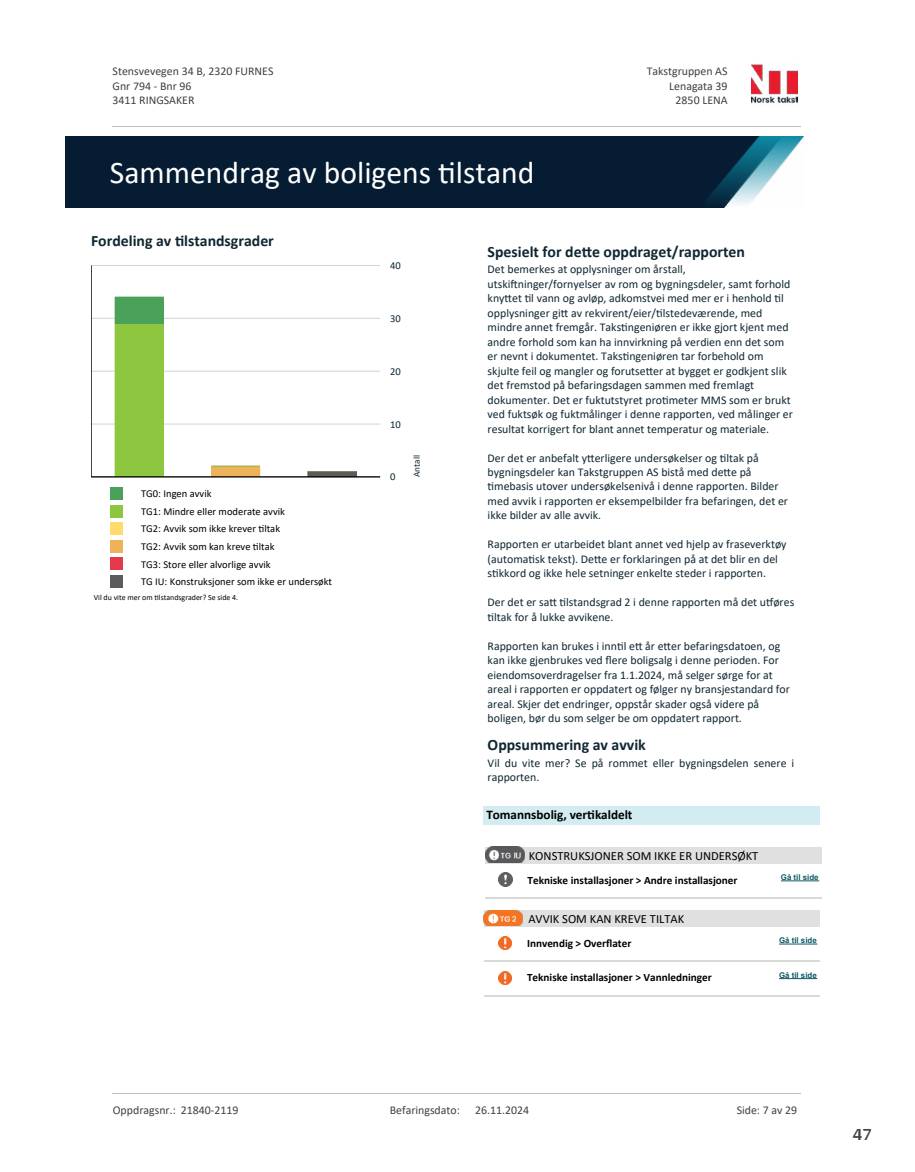
<style>
.page{position:relative;width:915px;height:1172px;background:#fff}
.page>*{position:absolute;margin:0;border:0;box-sizing:border-box;transform-origin:0 0}
.t1{font:31.65px "Calibri";color:#fff}
.t2{font:700 18px "Arya";color:#414749}
.t3{font:700 15.75px "Calibri";color:#102732}
.t4{font:700 13.2px "Calibri";color:#000}
.t5{font:12.45px "Calibri";color:#000}
.t6{font:11.85px/14.4px "Calibri";color:#102732}
.t7{font:11.85px/14.5px "Calibri";color:#404040}
.t8{font:700 11.25px "Calibri";color:#000}
.t9{font:10.5px/17.5px "Calibri";color:#000}
.t10{font:10.5px "Calibri";color:#102732}
.t11{font:9.15px "Calibri";color:#102732}
.t12{font:7.95px "Calibri";color:#000}
.t13{font:700 7.95px "Arial";color:#115965}
</style>
<div class="page">
<hr style="left:91px;top:424px;width:289px;height:1px;background:#d3d3d3">
<hr style="left:91px;top:371px;width:289px;height:1px;background:#d3d3d3">
<hr style="left:91px;top:318px;width:289px;height:1px;background:#d3d3d3">
<hr style="left:91px;top:265px;width:289px;height:1px;background:#d3d3d3">
<hr style="left:211px;top:477px;width:48px;height:1px;background:#5c5c5c">
<hr style="left:115px;top:477px;width:48px;height:1px;background:#eeb258">
<div style="left:211px;top:466px;width:49px;height:11px;border:1px solid #eeb258"></div>
<hr style="left:308px;top:471px;width:48px;height:1px;background:#4aa25a">
<div style="left:308px;top:472px;width:48px;height:5px;background:#5c5c5c"></div>
<div style="left:211px;top:466px;width:48px;height:11px;background:#eeb258"></div>
<div style="left:115px;top:324px;width:48px;height:153px;background:#8dc63f"></div>
<div style="left:115px;top:297px;width:48px;height:27px;background:#4aa25a"></div>
<hr style="left:91px;top:476px;width:289px;height:1px;background:#000">
<hr style="left:91px;top:265px;width:1px;height:212px;background:#000">
<div style="left:110px;top:487px;width:13px;height:13px;background:#4aa25a"></div>
<div style="left:110px;top:505px;width:13px;height:12px;background:#8ec63f"></div>
<div style="left:110px;top:522px;width:13px;height:13px;background:#ffdb6e"></div>
<div style="left:110px;top:540px;width:13px;height:13px;background:#eeb258"></div>
<div style="left:110px;top:558px;width:13px;height:12px;background:#e3394a"></div>
<div style="left:110px;top:575px;width:13px;height:13px;background:#5c5c5c"></div>
<div style="left:483px;top:806px;width:336px;height:19px;background:#d3ecf1"></div>
<svg style="left:484px;top:910px;width:40px;height:17px"></svg>
<img style="left:483px;top:910px;width:39px;height:16px">
<div style="left:524px;top:910px;width:252px;height:17px;background:#e0e0e0"></div>
<div style="left:776px;top:910px;width:43px;height:17px;background:#e0e0e0"></div>
<svg style="left:498px;top:937px;width:13px;height:12px"></svg>
<hr style="left:778px;top:943px;width:39px;height:1px;background:#115965">
<hr style="left:483px;top:960px;width:41px;height:2px;background:#d7dbd3">
<hr style="left:524px;top:960px;width:62px;height:2px;background:#d7dbd3">
<hr style="left:586px;top:960px;width:66px;height:2px;background:#d7dbd3">
<hr style="left:652px;top:960px;width:124px;height:2px;background:#d7dbd3">
<hr style="left:776px;top:960px;width:43px;height:2px;background:#d7dbd3">
<svg style="left:498px;top:971px;width:13px;height:13px"></svg>
<hr style="left:778px;top:978px;width:39px;height:1px;background:#115965">
<hr style="left:483px;top:995px;width:41px;height:1px;background:#d7dbd3">
<hr style="left:524px;top:995px;width:62px;height:1px;background:#d7dbd3">
<hr style="left:586px;top:995px;width:66px;height:1px;background:#d7dbd3">
<hr style="left:652px;top:995px;width:124px;height:1px;background:#d7dbd3">
<hr style="left:776px;top:995px;width:43px;height:1px;background:#d7dbd3">
<img style="left:485px;top:847px;width:39px;height:16px">
<div style="left:524px;top:847px;width:254px;height:16px;background:#e0e0e0"></div>
<div style="left:778px;top:847px;width:43px;height:16px;background:#e0e0e0"></div>
<img style="left:498px;top:872px;width:14px;height:14px">
<hr style="left:780px;top:880px;width:38px;height:1px;background:#115965">
<hr style="left:484px;top:897px;width:40px;height:2px;background:#d7dbd3">
<hr style="left:524px;top:897px;width:63px;height:2px;background:#d7dbd3">
<hr style="left:587px;top:897px;width:66px;height:2px;background:#d7dbd3">
<hr style="left:653px;top:897px;width:125px;height:2px;background:#d7dbd3">
<hr style="left:778px;top:897px;width:43px;height:2px;background:#d7dbd3">
<img style="left:751px;top:64px;width:46px;height:40px">
<hr style="left:113px;top:127px;width:687px;height:1px;background:#c0c0c0">
<img style="left:65px;top:137px;width:738px;height:71px">
<hr style="left:113px;top:1093px;width:687px;height:1px;background:#c0c0c0">
<p class="t7" style="left:113px;top:64px;width:162px">Stensvevegen 34 B, 2320 FURNES<br>Gnr 794 - Bnr 96<br>3411 RINGSAKER</p>
<p class="t7" style="left:646px;top:64px;width:82px">Takstgruppen AS</p>
<p class="t7" style="left:669px;top:78px;width:60px">Lenagata 39</p>
<p class="t7" style="left:675px;top:93px;width:53px">2850 LENA</p>
<h1 class="t1" style="left:110px;top:150px;width:426px">Sammendrag av boligens 琀椀lstand</h1>
<h3 class="t3" style="left:91px;top:230px;width:184px">Fordeling av 琀椀lstandsgrader</h3>
<p class="t9" style="left:141px;top:485px;width:192px">TG0: Ingen avvik<br>TG1: Mindre eller moderate avvik<br>TG2: Avvik som ikke krever 琀椀ltak<br>TG2: Avvik som kan kreve 琀椀ltak<br>TG3: Store eller alvorlige avvik<br>TG IU: Konstruksjoner som ikke er undersøkt</p>
<p class="t12" style="left:94px;top:592px;width:146px">Vil du vite mer om 琀椀lstandsgrader? Se side 4.</p>
<p class="t10" style="left:390px;top:258px;width:12px">40</p>
<p class="t10" style="left:390px;top:311px;width:12px">30</p>
<p class="t10" style="left:390px;top:364px;width:12px">20</p>
<p class="t10" style="left:390px;top:417px;width:12px">10</p>
<p class="t10" style="left:390px;top:470px;width:7px">0</p>
<p class="t11" style="left:410px;top:477px;width:23px;rotate:-90deg">Antall</p>
<h3 class="t3" style="left:487px;top:240px;width:259px">Spesielt for de琀琀e oppdraget/rapporten</h3>
<p class="t6" style="left:487px;top:262px;width:307px">Det bemerkes at opplysninger om årstall,<br>utski昀琀ninger/fornyelser av rom og bygningsdeler, samt forhold kny琀琀et 琀椀l vann og avløp, adkomstvei med mer er i henhold 琀椀l opplysninger gi琀琀 av rekvirent/eier/琀椀lstedeværende, med mindre annet fremgår. Taks琀椀ngeniøren er ikke gjort kjent med andre forhold som kan ha innvirkning på verdien enn det som er nevnt i dokumentet. Taks琀椀ngeniøren tar forbehold om skjulte feil og mangler og forutse琀琀er at bygget er godkjent slik det fremstod på befaringsdagen sammen med fremlagt dokumenter. Det er fuktutstyret pro琀椀meter MMS som er brukt ved fuktsøk og fuktmålinger i denne rapporten, ved målinger er resultat korrigert for blant annet temperatur og materiale.</p>
<p class="t6" style="left:487px;top:450px;width:302px">Der det er anbefalt y琀琀erligere undersøkelser og 琀椀ltak på bygningsdeler kan Takstgruppen AS bistå med de琀琀e på<br>琀椀mebasis utover undersøkelsenivå i denne rapporten. Bilder med avvik i rapporten er eksempelbilder fra befaringen, det er ikke bilder av alle avvik.</p>
<p class="t6" style="left:487px;top:537px;width:300px">Rapporten er utarbeidet blant annet ved hjelp av fraseverktøy (automa琀椀sk tekst). De琀琀e er forklaringen på at det blir en del<br>s琀椀kkord og ikke hele setninger enkelte steder i rapporten.</p>
<p class="t6" style="left:487px;top:595px;width:308px">Der det er sa琀琀 琀椀lstandsgrad 2 i denne rapporten må det u琀昀øres琀椀ltak for å lukke avvikene.</p>
<p class="t6" style="left:487px;top:638px;width:304px">Rapporten kan brukes i inn琀椀l e琀琀 år e琀琀er befaringsdatoen, og kan ikke gjenbrukes ved 昀氀ere boligsalg i denne perioden. For eiendomsoverdragelser fra 1.1.2024, må selger sørge for at areal i rapporten er oppdatert og følger ny bransjestandard for areal. Skjer det endringer, oppstår skader også videre på boligen, bør du som selger be om oppdatert rapport.</p>
<h3 class="t3" style="left:487px;top:733px;width:160px">Oppsummering av avvik</h3>
<p class="t6" style="left:487px;top:755px;width:308px">Vil du vite mer? Se på rommet eller bygningsdelen senere i rapporten.</p>
<p class="t4" style="left:486px;top:805px;width:148px">Tomannsbolig, ver琀椀kaldelt</p>
<p class="t5" style="left:528px;top:847px;width:231px">KONSTRUKSJONER SOM IKKE ER UNDERSØKT</p>
<p class="t8" style="left:527px;top:872px;width:211px">Tekniske installasjoner &gt; Andre installasjoner</p>
<p class="t13" style="left:780px;top:872px;width:39px">Gå til side</p>
<p class="t5" style="left:528px;top:910px;width:157px">AVVIK SOM KAN KREVE TILTAK</p>
<p class="t8" style="left:527px;top:935px;width:106px">Innvendig &gt; Over昀氀ater</p>
<p class="t13" style="left:778px;top:935px;width:39px">Gå til side</p>
<p class="t8" style="left:527px;top:969px;width:186px">Tekniske installasjoner &gt; Vannledninger</p>
<p class="t13" style="left:778px;top:969px;width:39px">Gå til side</p>
<p class="t7" style="left:113px;top:1102px;width:127px">Oppdragsnr.: 21840-2119</p>
<p class="t7" style="left:389px;top:1102px;width:72px">Befaringsdato:</p>
<p class="t7" style="left:475px;top:1102px;width:55px">26.11.2024</p>
<p class="t7" style="left:736px;top:1102px;width:62px">Side: 7 av 29</p>
<h2 class="t2" style="left:852px;top:1123px;width:21px">47</h2>
</div>
